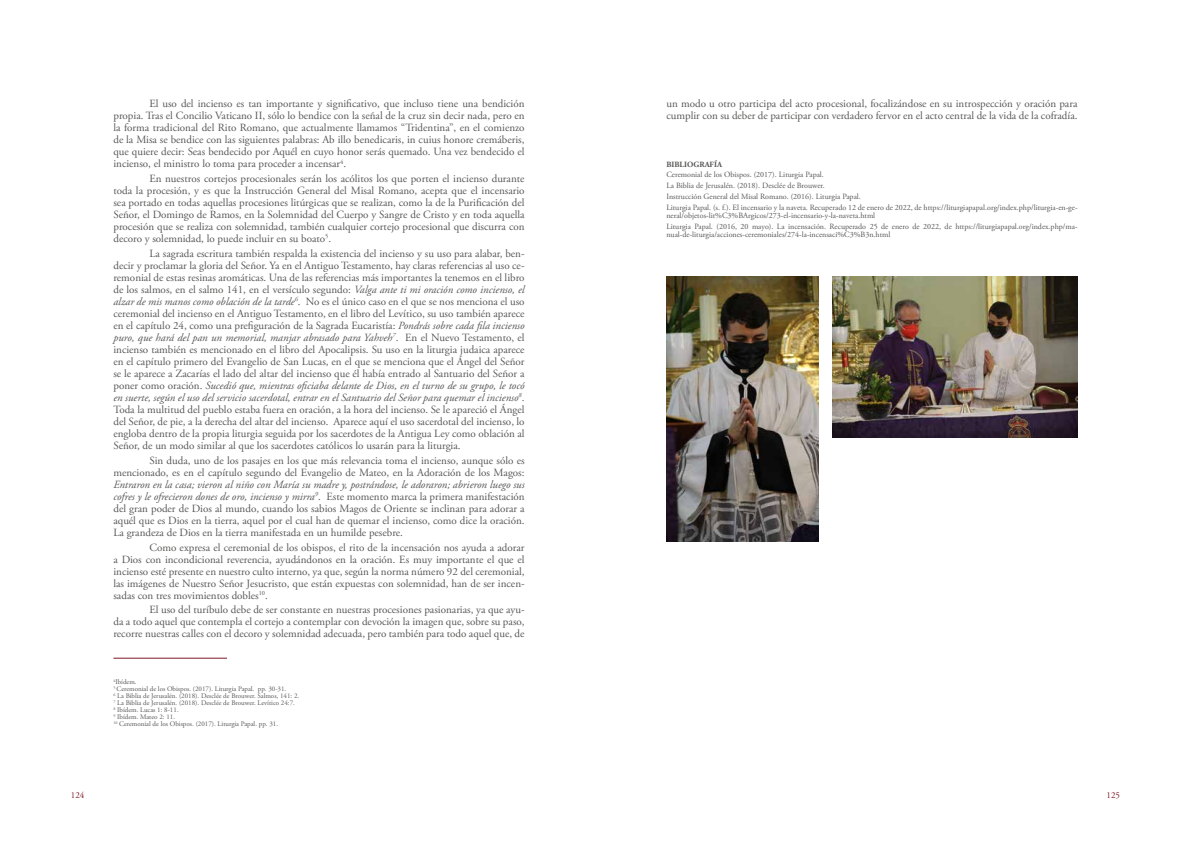
<style>
.page{position:relative;width:1191px;height:842px;background:#fff}
.page>*{position:absolute;margin:0;border:0;box-sizing:border-box;transform-origin:0 0}
.t1{font:11px/12px "Adobe Garamond Pro";color:#575756;text-align:justify}
.t2{font:9px "Adobe Garamond Pro";color:#801623}
.t3{font:8px/10.8px "Adobe Garamond Pro";color:#575756}
.t4{font:700 8px "Adobe Garamond Pro";color:#575756}
.t5{font:7px/7px "Adobe Garamond Pro";color:#575756}
.s1{font-style:italic}
</style>
<div class="page">
<img style="left:833px;top:276px;width:244px;height:161px">
<img style="left:666px;top:276px;width:152px;height:265px">
<hr style="left:113px;top:658px;width:114px;height:1px;background:#801623">
<p class="t1" style="left:113px;top:98px;width:413px;text-indent:36px">El uso del incienso es tan importante y significativo, que incluso tiene una bendición propia. Tras el Concilio Vaticano II, sólo lo bendice con la señal de la cruz sin decir nada, pero en la forma tradicional del Rito Romano, que actualmente llamamos “Tridentina”, en el comienzo de la Misa se bendice con las siguientes palabras: Ab illo benedicaris, in cuius honore cremáberis, que quiere decir: Seas bendecido por Aquél en cuyo honor serás quemado. Una vez bendecido el incienso, el ministro lo toma para proceder a incensar<sup>4</sup>.</p>
<p class="t1" style="left:113px;top:173px;width:413px;text-indent:36px">En nuestros cortejos procesionales serán los acólitos los que porten el incienso durante toda la procesión, y es que la Instrucción General del Misal Romano, acepta que el incensario sea portado en todas aquellas procesiones litúrgicas que se realizan, como la de la Purificación del Señor, el Domingo de Ramos, en la Solemnidad del Cuerpo y Sangre de Cristo y en toda aquella procesión que se realiza con solemnidad, también cualquier cortejo procesional que discurra con decoro y solemnidad, lo puede incluir en su boato<sup>5</sup>.</p>
<p class="t1" style="left:113px;top:248px;width:413px;text-indent:36px">La sagrada escritura también respalda la existencia del incienso y su uso para alabar, ben&shy;decir y proclamar la gloria del Señor. Ya en el Antiguo Testamento, hay claras referencias al uso ce&shy;remonial de estas resinas aromáticas. Una de las referencias más importantes la tenemos en el libro de los salmos, en el salmo 141, en el versículo segundo: <span class="s1">Valga ante ti mi oración como incienso, el alzar de mis manos como oblación de la tarde</span><sup>6</sup>. No es el único caso en el que se nos menciona el uso ceremonial del incienso en el Antiguo Testamento, en el libro del Levítico, su uso también aparece en el capítulo 24, como una prefiguración de la Sagrada Eucaristía: <span class="s1">Pondrás sobre cada fila incienso puro, que hará del pan un memorial, manjar abrasado para Yahveh</span><sup>7</sup>. En el Nuevo Testamento, el incienso también es mencionado en el libro del Apocalipsis. Su uso en la liturgia judaica aparece en el capítulo primero del Evangelio de San Lucas, en el que se menciona que el Ángel del Señor se le aparece a Zacarías el lado del altar del incienso que él había entrado al Santuario del Señor a poner como oración. <span class="s1">Sucedió que, mientras oficiaba delante de Dios, en el turno de su grupo, le tocó en suerte, según el uso del servicio sacerdotal, entrar en el Santuario del Señor para quemar el incienso</span><sup>8</sup>.<br>Toda la multitud del pueblo estaba fuera en oración, a la hora del incienso. Se le apareció el Ángel del Señor, de pie, a la derecha del altar del incienso. Aparece aquí el uso sacerdotal del incienso, lo engloba dentro de la propia liturgia seguida por los sacerdotes de la Antigua Ley como oblación al Señor, de un modo similar al que los sacerdotes católicos lo usarán para la liturgia.</p>
<p class="t1" style="left:113px;top:455px;width:413px;text-align:right">Sin duda, uno de los pasajes en los que más relevancia toma el incienso, aunque sólo es mencionado, es en el capítulo segundo del Evangelio de Mateo, en la Adoración de los Magos:</p>
<p class="t1" style="left:113px;top:479px;width:413px"><span class="s1">Entraron en la casa; vieron al niño con María su madre y, postrándose, le adoraron; abrieron luego sus cofres y le ofrecieron dones de oro, incienso y mirra</span><sup>9</sup>. Este momento marca la primera manifestación del gran poder de Dios al mundo, cuando los sabios Magos de Oriente se inclinan para adorar a aquél que es Dios en la tierra, aquel por el cual han de quemar el incienso, como dice la oración.<br>La grandeza de Dios en la tierra manifestada en un humilde pesebre.</p>
<p class="t1" style="left:113px;top:541px;width:413px;text-indent:36px">Como expresa el ceremonial de los obispos, el rito de la incensación nos ayuda a adorar a Dios con incondicional reverencia, ayudándonos en la oración. Es muy importante el que el incienso esté presente en nuestro culto interno, ya que, según la norma número 92 del ceremonial, las imágenes de Nuestro Señor Jesucristo, que están expuestas con solemnidad, han de ser incen&shy;sadas con tres movimientos dobles<sup>10</sup>.</p>
<p class="t1" style="left:113px;top:604px;width:413px;text-indent:36px">El uso del turíbulo debe de ser constante en nuestras procesiones pasionarias, ya que ayu&shy;da a todo aquel que contempla el cortejo a contemplar con devoción la imagen que, sobre su paso, recorre nuestras calles con el decoro y solemnidad adecuada, pero también para todo aquel que, de</p>
<p class="t5" style="left:113px;top:679px;width:187px"><sup>4</sup>Ibídem.<br><sup>5</sup> Ceremonial de los Obispos. (2017). Liturgia Papal. pp. 30-31.<br><sup>6</sup> La Biblia de Jerusalén. (2018). Desclée de Brouwer. Salmos, 141: 2.<br><sup>7</sup> La Biblia de Jerusalén. (2018). Desclée de Brouwer. Levítico 24:7.<br><sup>8</sup> Ibídem. Lucas 1: 8-11.<br><sup>9</sup> Ibídem. Mateo 2: 11.<br><sup>10</sup> Ceremonial de los Obispos. (2017). Liturgia Papal. pp. 31.</p>
<p class="t1" style="left:666px;top:98px;width:413px">un modo u otro participa del acto procesional, focalizándose en su introspección y oración para cumplir con su deber de participar con verdadero fervor en el acto central de la vida de la cofradía.</p>
<p class="t4" style="left:666px;top:159px;width:57px">BIBLIOGRAFÍA</p>
<p class="t3" style="left:666px;top:170px;width:413px">Ceremonial de los Obispos. (2017). Liturgia Papal.<br>La Biblia de Jerusalén. (2018). Desclée de Brouwer.<br>Instrucción General del Misal Romano. (2016). Liturgia Papal.<br>Liturgia Papal. (s. f.). El incensario y la naveta. Recuperado 12 de enero de 2022, de https://liturgiapapal.org/index.php/liturgia-en-ge-</p>
<p class="t3" style="left:666px;top:210px;width:413px">neral/objetos-lit%C3%BArgicos/273-el-incensario-y-la-naveta.html<br>Liturgia Papal. (2016, 20 mayo). La incensación. Recuperado 25 de enero de 2022, de https://liturgiapapal.org/index.php/ma-</p>
<p class="t3" style="left:666px;top:229px;width:225px">nual-de-liturgia/acciones-ceremoniales/274-la-incensaci%C3%B3n.html</p>
<p class="t2" style="left:71px;top:789px;width:15px">124</p>
<p class="t2" style="left:1106px;top:789px;width:15px">125</p>
</div>
